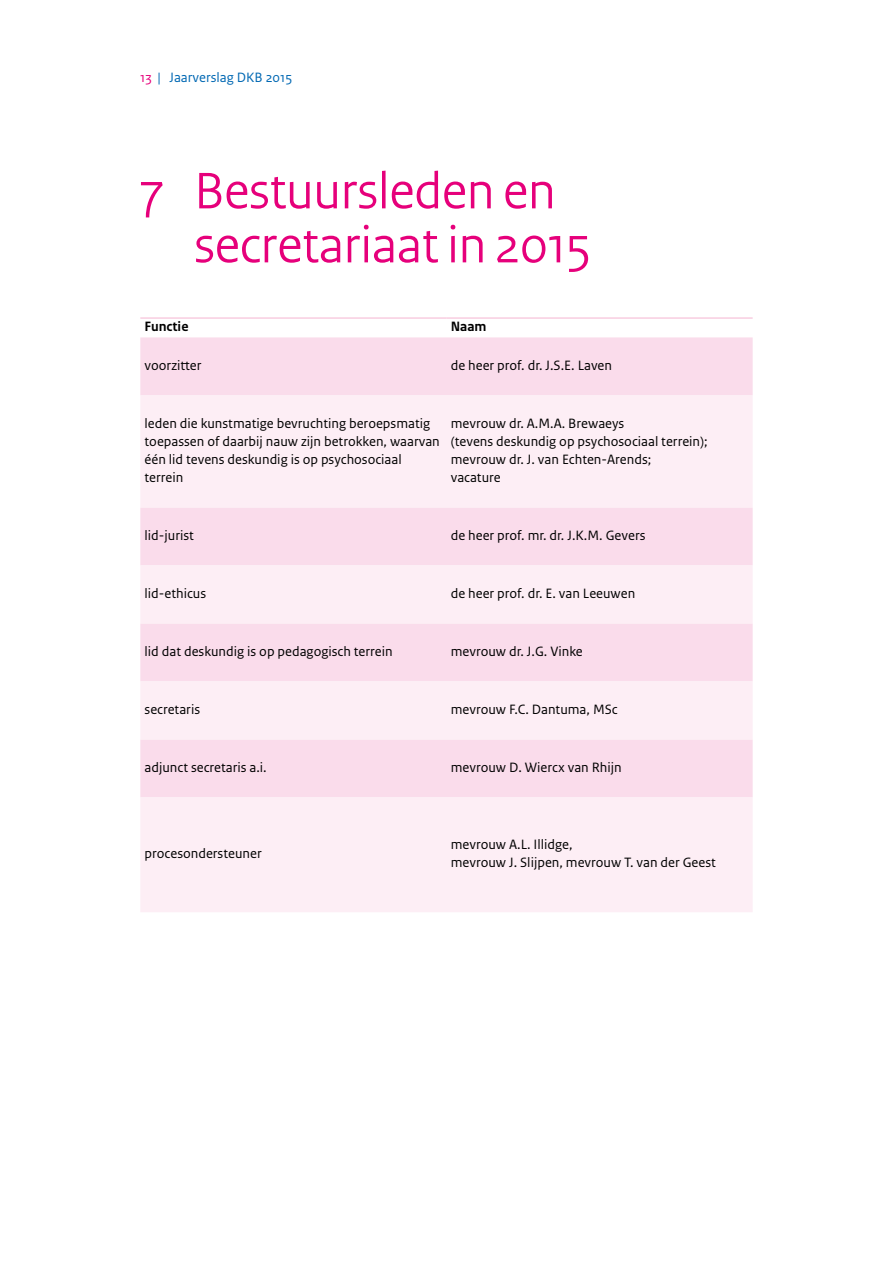
<style>
.page{position:relative;width:893px;height:1263px;background:#fff}
.page>*{position:absolute;margin:0;border:0;box-sizing:border-box;transform-origin:0 0}
.t1{font:54px/54px "Rijksoverheid Sans Heading";color:#e6007b}
.t2{font:14.25px/18px "Rijksoverheid Sans Text";color:#000}
.t3{font:14.25px "Rijksoverheid Sans Text";color:#0068b3}
.t4{font:700 14.25px "Rijksoverheid Sans Text";color:#000}
.s1{color:#e6007b}
</style>
<div class="page">
<div style="left:140px;top:337px;width:613px;height:58px;background:#fadceb"></div>
<svg style="left:140px;top:395px;width:613px;height:517px;background:#fbe8f1"></svg>
<hr style="left:140px;top:318px;width:306px;height:1px;background:#f5b4d1">
<hr style="left:446px;top:318px;width:307px;height:1px;background:#f5b4d1">
<p class="t3" style="left:140px;top:69px;width:153px"><span class="s1">13</span> | Jaarverslag DKB 2015</p>
<h1 class="t1" style="left:194px;top:164px;width:398px;text-indent:-54px">7 Bestuursleden en secretariaat in 2015</h1>
<p class="t4" style="left:145px;top:319px;width:45px">Functie</p>
<p class="t4" style="left:451px;top:319px;width:37px">Naam</p>
<p class="t2" style="left:145px;top:356px;width:58px">voorzitter</p>
<p class="t2" style="left:451px;top:356px;width:163px">de heer prof. dr. J.S.E. Laven</p>
<p class="t2" style="left:145px;top:414px;width:297px">leden die kunstmatige bevruchting beroepsmatig toepassen of daarbij nauw zijn betrokken, waarvan één lid tevens deskundig is op psychosociaal terrein</p>
<p class="t2" style="left:451px;top:414px;width:258px">mevrouw dr. A.M.A. Brewaeys<br>(tevens deskundig op psychosociaal terrein); mevrouw dr. J. van Echten-Arends;<br>vacature</p>
<p class="t2" style="left:145px;top:526px;width:51px">lid-jurist</p>
<p class="t2" style="left:451px;top:526px;width:196px">de heer prof. mr. dr. J.K.M. Gevers</p>
<p class="t2" style="left:145px;top:584px;width:63px">lid-ethicus</p>
<p class="t2" style="left:451px;top:584px;width:186px">de heer prof. dr. E. van Leeuwen</p>
<p class="t2" style="left:145px;top:642px;width:250px">lid dat deskundig is op pedagogisch terrein</p>
<p class="t2" style="left:451px;top:642px;width:134px">mevrouw dr. J.G. Vinke</p>
<p class="t2" style="left:145px;top:700px;width:57px">secretaris</p>
<p class="t2" style="left:451px;top:700px;width:168px">mevrouw F.C. Dantuma, MSc</p>
<p class="t2" style="left:145px;top:758px;width:124px">adjunct secretaris a.i.</p>
<p class="t2" style="left:451px;top:758px;width:172px">mevrouw D. Wiercx van Rhijn</p>
<p class="t2" style="left:145px;top:845px;width:119px">procesondersteuner</p>
<p class="t2" style="left:451px;top:836px;width:267px">mevrouw A.L. Illidge,<br>mevrouw J. Slijpen, mevrouw T. van der Geest</p>
</div>
